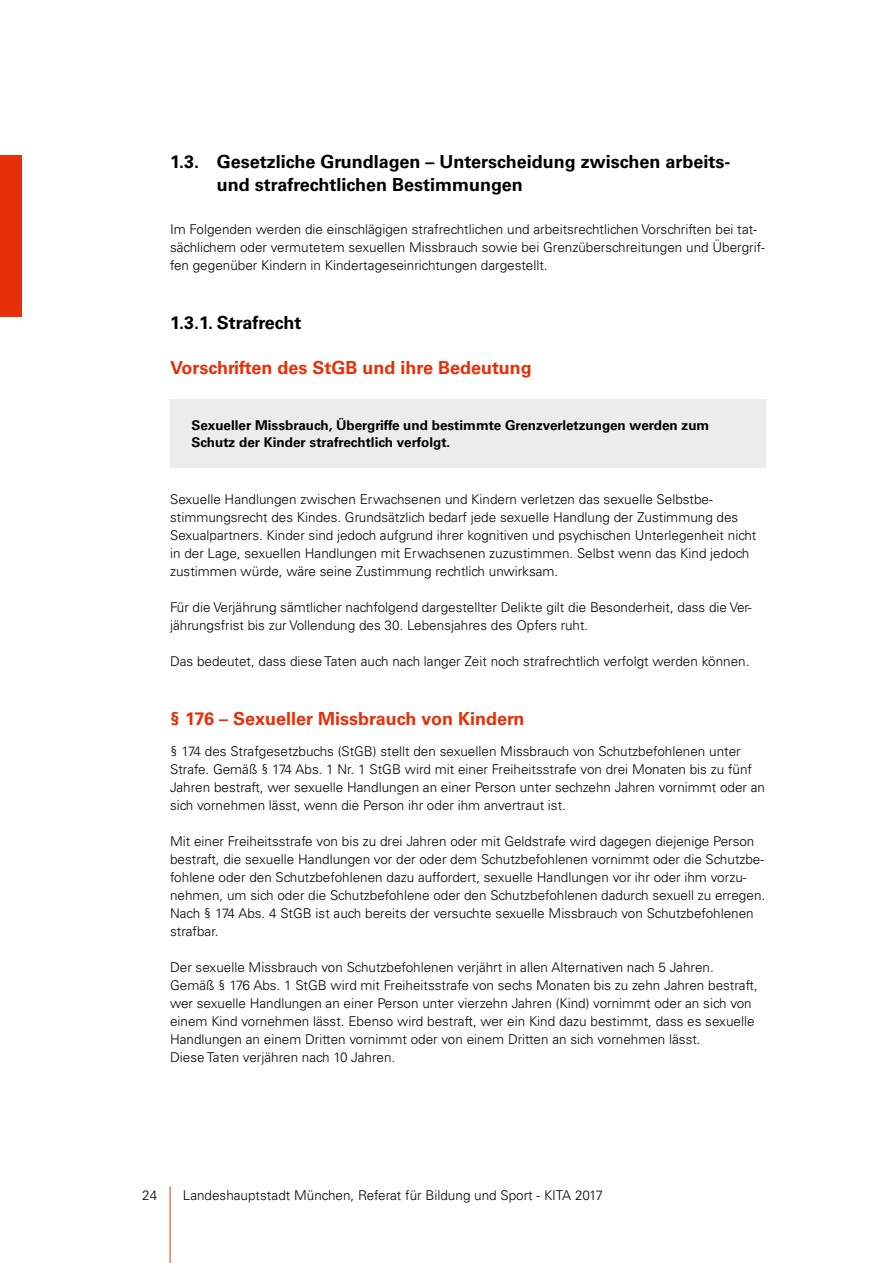
<style>
.page{position:relative;width:893px;height:1263px;background:#fff}
.page>*{position:absolute;margin:0;border:0;box-sizing:border-box;transform-origin:0 0}
.t1{font:700 18px/22.5px "Univers LT Std";color:#000}
.t2{font:700 18px "Univers LT Std";color:#e63009}
.t3{font:300 13.5px/18px "Univers LT Std";color:#000}
.t4{font:700 13.5px/16.5px "Univers LT Std";color:#000}
</style>
<div class="page">
<hr style="left:170px;top:1186px;width:1px;height:77px;background:#e63009">
<div style="left:0;top:155px;width:21px;height:162px;background:#e63009"></div>
<div style="left:170px;top:399px;width:595px;height:69px;background:#ececec"></div>
<h1 class="t1" style="left:217px;top:151px;width:515px;text-indent:-47px">1.3. Gesetzliche Grundlagen – Unterscheidung zwischen arbeits&shy;und strafrechtlichen Bestimmungen</h1>
<p class="t3" style="left:170px;top:220px;width:596px">Im Folgenden werden die einschlägigen strafrechtlichen und arbeitsrechtlichen Vorschriften bei tat&shy;sächlichem oder vermutetem sexuellen Missbrauch sowie bei Grenzüberschreitungen und Übergrif&shy;fen gegenüber Kindern in Kindertageseinrichtungen dargestellt.</p>
<h1 class="t1" style="left:170px;top:311px;width:133px">1.3.1. Strafrecht</h1>
<h1 class="t2" style="left:170px;top:357px;width:363px">Vorschriften des StGB und ihre Bedeutung</h1>
<p class="t4" style="left:191px;top:417px;width:519px">Sexueller Missbrauch, Übergriffe und bestimmte Grenzverletzungen werden zum<br>Schutz der Kinder strafrechtlich verfolgt.</p>
<p class="t3" style="left:170px;top:490px;width:588px">Sexuelle Handlungen zwischen Erwachsenen und Kindern verletzen das sexuelle Selbstbe&shy;stimmungsrecht des Kindes. Grundsätzlich bedarf jede sexuelle Handlung der Zustimmung des Sexualpartners. Kinder sind jedoch aufgrund ihrer kognitiven und psychischen Unterlegenheit nicht in der Lage, sexuellen Handlungen mit Erwachsenen zuzustimmen. Selbst wenn das Kind jedoch zustimmen würde, wäre seine Zustimmung rechtlich unwirksam.</p>
<p class="t3" style="left:170px;top:598px;width:583px">Für die Verjährung sämtlicher nachfolgend dargestellter Delikte gilt die Besonderheit, dass die Ver&shy;jährungsfrist bis zur Vollendung des 30. Lebensjahres des Opfers ruht.</p>
<p class="t3" style="left:170px;top:652px;width:578px">Das bedeutet, dass diese Taten auch nach langer Zeit noch strafrechtlich verfolgt werden können.</p>
<h1 class="t2" style="left:170px;top:708px;width:356px">§ 176 – Sexueller Missbrauch von Kindern</h1>
<p class="t3" style="left:170px;top:742px;width:596px">§ 174 des Strafgesetzbuchs (StGB) stellt den sexuellen Missbrauch von Schutzbefohlenen unter Strafe. Gemäß § 174 Abs. 1 Nr. 1 StGB wird mit einer Freiheitsstrafe von drei Monaten bis zu fünf Jahren bestraft, wer sexuelle Handlungen an einer Person unter sechzehn Jahren vornimmt oder an sich vornehmen lässt, wenn die Person ihr oder ihm anvertraut ist.</p>
<p class="t3" style="left:170px;top:832px;width:596px">Mit einer Freiheitsstrafe von bis zu drei Jahren oder mit Geldstrafe wird dagegen diejenige Person bestraft, die sexuelle Handlungen vor der oder dem Schutzbefohlenen vornimmt oder die Schutzbe&shy;fohlene oder den Schutzbefohlenen dazu auffordert, sexuelle Handlungen vor ihr oder ihm vorzu&shy;nehmen, um sich oder die Schutzbefohlene oder den Schutzbefohlenen dadurch sexuell zu erregen.<br>Nach § 174 Abs. 4 StGB ist auch bereits der versuchte sexuelle Missbrauch von Schutzbefohlenen strafbar.</p>
<p class="t3" style="left:170px;top:958px;width:589px">Der sexuelle Missbrauch von Schutzbefohlenen verjährt in allen Alternativen nach 5 Jahren.<br>Gemäß § 176 Abs. 1 StGB wird mit Freiheitsstrafe von sechs Monaten bis zu zehn Jahren bestraft, wer sexuelle Handlungen an einer Person unter vierzehn Jahren (Kind) vornimmt oder an sich von einem Kind vornehmen lässt. Ebenso wird bestraft, wer ein Kind dazu bestimmt, dass es sexuelle Handlungen an einem Dritten vornimmt oder von einem Dritten an sich vornehmen lässt.<br>Diese Taten verjähren nach 10 Jahren.</p>
<p class="t3" style="left:142px;top:1187px;width:17px">24</p>
<p class="t3" style="left:183px;top:1187px;width:422px">Landeshauptstadt München, Referat für Bildung und Sport - KITA 2017</p>
</div>
